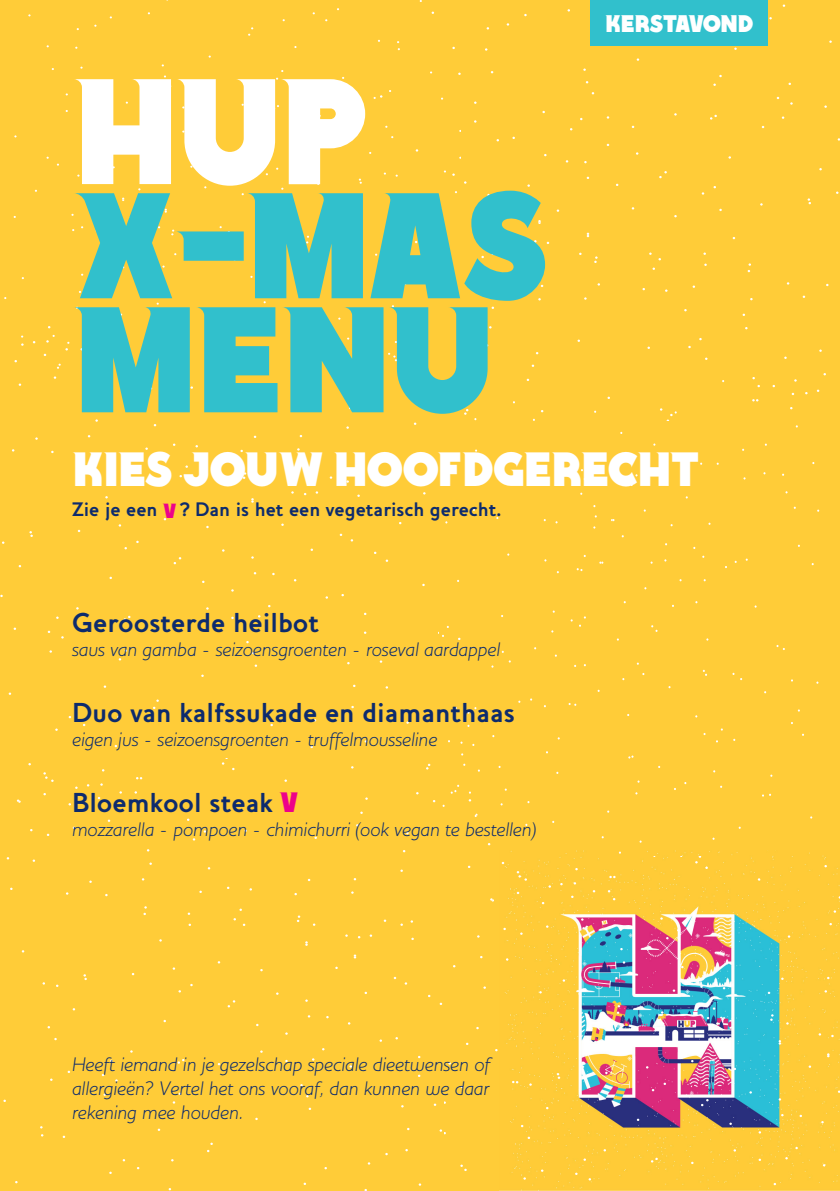
<style>
.page{position:relative;width:840px;height:1191px;background:#fff}
.page>*{position:absolute;margin:0;border:0;box-sizing:border-box;transform-origin:0 0}
.grote_titel{font:150px/114px "Essay Display";letter-spacing:.01em;color:#31c0cc}
.t1{font:48px "Essay Display";letter-spacing:.01em;color:#fff}
.gerecht{font:700 28px "Houschka";color:#0d2b6d}
.t2{font:24px "Essay Display";letter-spacing:-.03em;color:#fff}
.gerecht-2{font:20.4px "Essay Display";color:#ed028a}
.gerecht-3{font:italic 300 20px/24px "Houschka";color:#0d2b6d;text-align:justify}
.gerecht-4{font:700 20px "Houschka";color:#0d2b6d}
.s1{color:#fff}
.s2{font-family:"Essay Display";font-weight:400;color:#ed028a}
</style>
<div class="page">
<div style="left:0;top:0;width:839px;height:1191px;background:#ffcc38"></div>
<img style="left:499px;top:850px;width:340px;height:341px">
<svg style="left:388px;top:353px;width:9px;height:8px"></svg>
<svg style="left:229px;top:363px;width:11px;height:11px"></svg>
<svg style="left:310px;top:335px;width:7px;height:9px"></svg>
<svg style="left:397px;top:41px;width:3px;height:9px"></svg>
<svg style="left:57px;top:364px;width:4px;height:5px"></svg>
<svg style="left:248px;top:27px;width:5px;height:9px"></svg>
<svg style="left:46px;top:335px;width:9px;height:7px"></svg>
<svg style="left:82px;top:334px;width:6px;height:2px"></svg>
<svg style="left:168px;top:315px;width:12px;height:12px"></svg>
<svg style="left:89px;top:463px;width:4px;height:9px"></svg>
<svg style="left:29px;top:531px;width:4px;height:6px"></svg>
<svg style="left:356px;top:347px;width:13px;height:4px"></svg>
<svg style="left:372px;top:320px;width:4px;height:6px"></svg>
<svg style="left:310px;top:354px;width:5px;height:3px"></svg>
<svg style="left:173px;top:557px;width:8px;height:7px"></svg>
<svg style="left:153px;top:699px;width:6px;height:10px"></svg>
<svg style="left:243px;top:472px;width:3px;height:7px"></svg>
<svg style="left:450px;top:784px;width:9px;height:9px"></svg>
<svg style="left:438px;top:626px;width:10px;height:11px"></svg>
<svg style="left:568px;top:703px;width:8px;height:3px"></svg>
<svg style="left:443px;top:454px;width:5px;height:4px"></svg>
<svg style="left:651px;top:625px;width:6px;height:7px"></svg>
<svg style="left:576px;top:568px;width:6px;height:3px"></svg>
<svg style="left:599px;top:561px;width:4px;height:3px"></svg>
<svg style="left:660px;top:408px;width:16px;height:12px"></svg>
<svg style="left:710px;top:115px;width:6px;height:5px"></svg>
<svg style="left:807px;top:198px;width:3px;height:6px"></svg>
<svg style="left:373px;top:95px;width:9px;height:4px"></svg>
<svg style="left:464px;top:409px;width:4px;height:6px"></svg>
<svg style="left:594px;top:256px;width:3px;height:7px"></svg>
<svg style="left:586px;top:233px;width:3px;height:4px"></svg>
<svg style="left:43px;top:772px;width:11px;height:10px"></svg>
<svg style="left:222px;top:758px;width:12px;height:12px"></svg>
<svg style="left:143px;top:906px;width:4px;height:9px"></svg>
<svg style="left:83px;top:974px;width:4px;height:6px"></svg>
<svg style="left:426px;top:763px;width:4px;height:6px"></svg>
<svg style="left:227px;top:1000px;width:8px;height:7px"></svg>
<svg style="left:207px;top:1142px;width:6px;height:10px"></svg>
<svg style="left:297px;top:915px;width:3px;height:7px"></svg>
<svg style="left:609px;top:876px;width:6px;height:2px"></svg>
<svg style="left:516px;top:871px;width:10px;height:9px"></svg>
<svg style="left:694px;top:857px;width:13px;height:12px"></svg>
<svg style="left:616px;top:1005px;width:3px;height:9px"></svg>
<svg style="left:511px;top:1080px;width:7px;height:3px"></svg>
<svg style="left:460px;top:1164px;width:6px;height:7px"></svg>
<svg style="left:650px;top:1157px;width:7px;height:5px"></svg>
<svg style="left:556px;top:1073px;width:4px;height:6px"></svg>
<svg style="left:700px;top:1099px;width:8px;height:7px"></svg>
<svg style="left:826px;top:1053px;width:3px;height:4px"></svg>
<svg style="left:769px;top:1014px;width:4px;height:7px"></svg>
<div style="left:590px;top:0;width:177px;height:45px;background:#31c0cc"></div>
<p class="grote_titel" style="left:72px;top:71px;width:477px"><span class="s1">HUP<br></span>X-MAS</p>
<p class="grote_titel" style="left:72px;top:299px;width:419px">MENU</p>
<p class="t2" style="left:604px;top:6px;width:149px">KERSTAVOND</p>
<p class="t1" style="left:72px;top:433px;width:627px">KIES JOUW HOOFDGERECHT</p>
<p class="gerecht-4" style="left:72px;top:497px;width:430px">Zie je een ? Dan is het een vegetarisch gerecht.</p>
<p class="gerecht-2" style="left:162px;top:495px;width:15px">V</p>
<p class="gerecht" style="left:72px;top:605px;width:249px">Geroosterde heilbot</p>
<p class="gerecht-3" style="left:72px;top:636px;width:429px">saus van gamba - seizoensgroenten - roseval aardappel</p>
<p class="gerecht" style="left:72px;top:695px;width:444px">Duo van kalfssukade en diamanthaas</p>
<p class="gerecht-3" style="left:72px;top:727px;width:366px">eigen jus - seizoensgroenten - truffelmousseline</p>
<p class="gerecht" style="left:72px;top:786px;width:227px">Bloemkool steak <span class="s2">V</span></p>
<p class="gerecht-3" style="left:72px;top:817px;width:465px">mozzarella - pompoen - chimichurri (ook vegan te bestellen)</p>
<p class="gerecht-3" style="left:72px;top:1052px;width:419px">Heeft iemand in je gezelschap speciale dieetwensen of allergieën? Vertel het ons vooraf, dan kunnen we daar rekening mee houden.</p>
</div>
